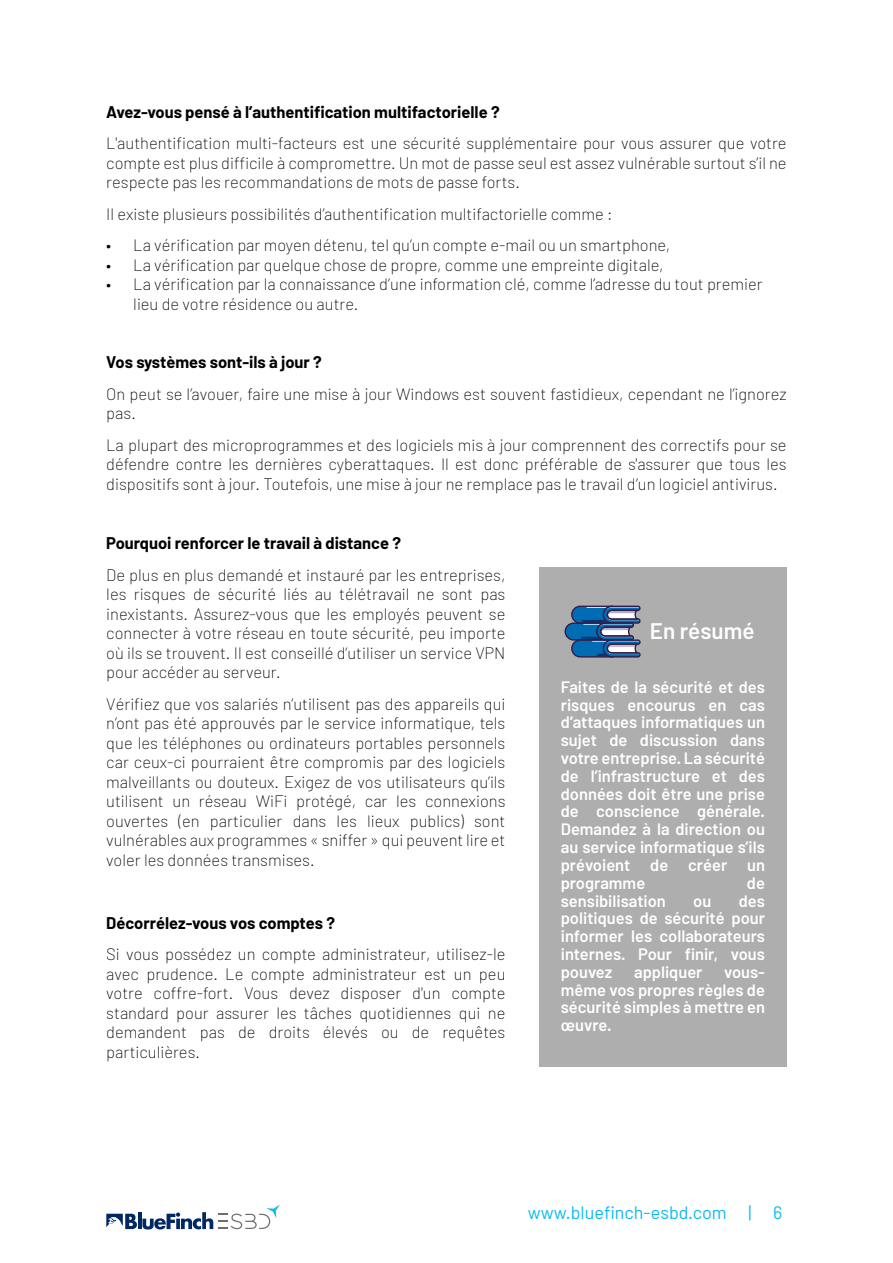
<style>
.page{position:relative;width:893px;height:1263px;background:#fff}
.page>*{position:absolute;margin:0;border:0;box-sizing:border-box;transform-origin:0 0}
.t1{font:600 22.5px "Barlow";color:#fff}
.t2{font:18px "Barlow";color:#0fb9f0}
.t3{font:200 16.5px/19.5px "Barlow";color:#000;text-align:justify}
.t4{font:600 16.5px/17.9px "Barlow";color:#fff;text-align:justify}
.t5{font:700 16.5px "Barlow";color:#000}
</style>
<div class="page">
<div style="left:539px;top:567px;width:248px;height:499px;background:#afaeae"></div>
<svg style="left:564px;top:606px;width:77px;height:52px;background:#4d76a1"></svg>
<svg style="left:106px;top:1204px;width:174px;height:25px"></svg>
<p class="t5" style="left:106px;top:101px;width:395px">Avez-vous pensé à l’authentification multifactorielle ?</p>
<p class="t3" style="left:106px;top:133px;width:682px">L'authentification multi-facteurs est une sécurité supplémentaire pour vous assurer que votre compte est plus difficile à compromettre. Un mot de passe seul est assez vulnérable surtout s’il ne respecte pas les recommandations de mots de passe forts.</p>
<p class="t3" style="left:106px;top:203px;width:508px">Il existe plusieurs possibilités d’authentification multifactorielle comme :</p>
<p class="t3" style="left:106px;top:235px;width:565px">• La vérification par moyen détenu, tel qu’un compte e-mail ou un smartphone,</p>
<p class="t3" style="left:106px;top:254px;width:559px">• La vérification par quelque chose de propre, comme une empreinte digitale,</p>
<p class="t3" style="left:133px;top:274px;width:631px;text-indent:-27px">• La vérification par la connaissance d’une information clé, comme l’adresse du tout premier lieu de votre résidence ou autre.</p>
<p class="t5" style="left:106px;top:352px;width:217px">Vos systèmes sont-ils à jour ?</p>
<p class="t3" style="left:106px;top:383px;width:682px">On peut se l’avouer, faire une mise à jour Windows est souvent fastidieux, cependant ne l’ignorez pas.</p>
<p class="t3" style="left:106px;top:434px;width:682px">La plupart des microprogrammes et des logiciels mis à jour comprennent des correctifs pour se défendre contre les dernières cyberattaques. Il est donc préférable de s'assurer que tous les dispositifs sont à jour. Toutefois, une mise à jour ne remplace pas le travail d’un logiciel antivirus.</p>
<p class="t5" style="left:106px;top:532px;width:296px">Pourquoi renforcer le travail à distance ?</p>
<p class="t3" style="left:106px;top:564px;width:401px">De plus en plus demandé et instauré par les entreprises, les risques de sécurité liés au télétravail ne sont pas inexistants. Assurez-vous que les employés peuvent se connecter à votre réseau en toute sécurité, peu importe où ils se trouvent. Il est conseillé d‘utiliser un service VPN pour accéder au serveur.</p>
<p class="t3" style="left:106px;top:693px;width:401px">Vérifiez que vos salariés n’utilisent pas des appareils qui n’ont pas été approuvés par le service informatique, tels que les téléphones ou ordinateurs portables personnels car ceux-ci pourraient être compromis par des logiciels malveillants ou douteux. Exigez de vos utilisateurs qu’ils utilisent un réseau WiFi protégé, car les connexions ouvertes (en particulier dans les lieux publics) sont vulnérables aux programmes « sniffer » qui peuvent lire et voler les données transmises.</p>
<p class="t5" style="left:106px;top:912px;width:230px">Décorrélez-vous vos comptes ?</p>
<p class="t3" style="left:106px;top:944px;width:401px">Si vous possédez un compte administrateur, utilisez-le avec prudence. Le compte administrateur est un peu votre coffre-fort. Vous devez disposer d'un compte standard pour assurer les tâches quotidiennes qui ne demandent pas de droits élevés ou de requêtes particulières.</p>
<h1 class="t1" style="left:650px;top:617px;width:106px">En résumé</h1>
<p class="t4" style="left:561px;top:677px;width:206px">Faites de la sécurité et des risques encourus en cas d’attaques informatiques un sujet de discussion dans votre entreprise. La sécurité de l’infrastructure et des données doit être une prise de conscience générale.<br>Demandez à la direction ou au service informatique s’ils prévoient de créer un programme</p>
<p class="t4" style="left:747px;top:873px;width:20px">de</p>
<p class="t4" style="left:561px;top:891px;width:107px">sensibilisation</p>
<p class="t4" style="left:693px;top:891px;width:20px">ou</p>
<p class="t4" style="left:561px;top:891px;width:206px;text-indent:178px">des politiques de sécurité pour informer les collaborateurs internes. Pour finir, vous pouvez</p>
<p class="t4" style="left:634px;top:962px;width:70px">appliquer</p>
<p class="t4" style="left:561px;top:962px;width:206px;text-indent:163px">vous&shy;même vos propres règles de sécurité simples à mettre en œuvre.</p>
<p class="t2" style="left:528px;top:1201px;width:256px">www.bluefinch-esbd.com | 6</p>
</div>
